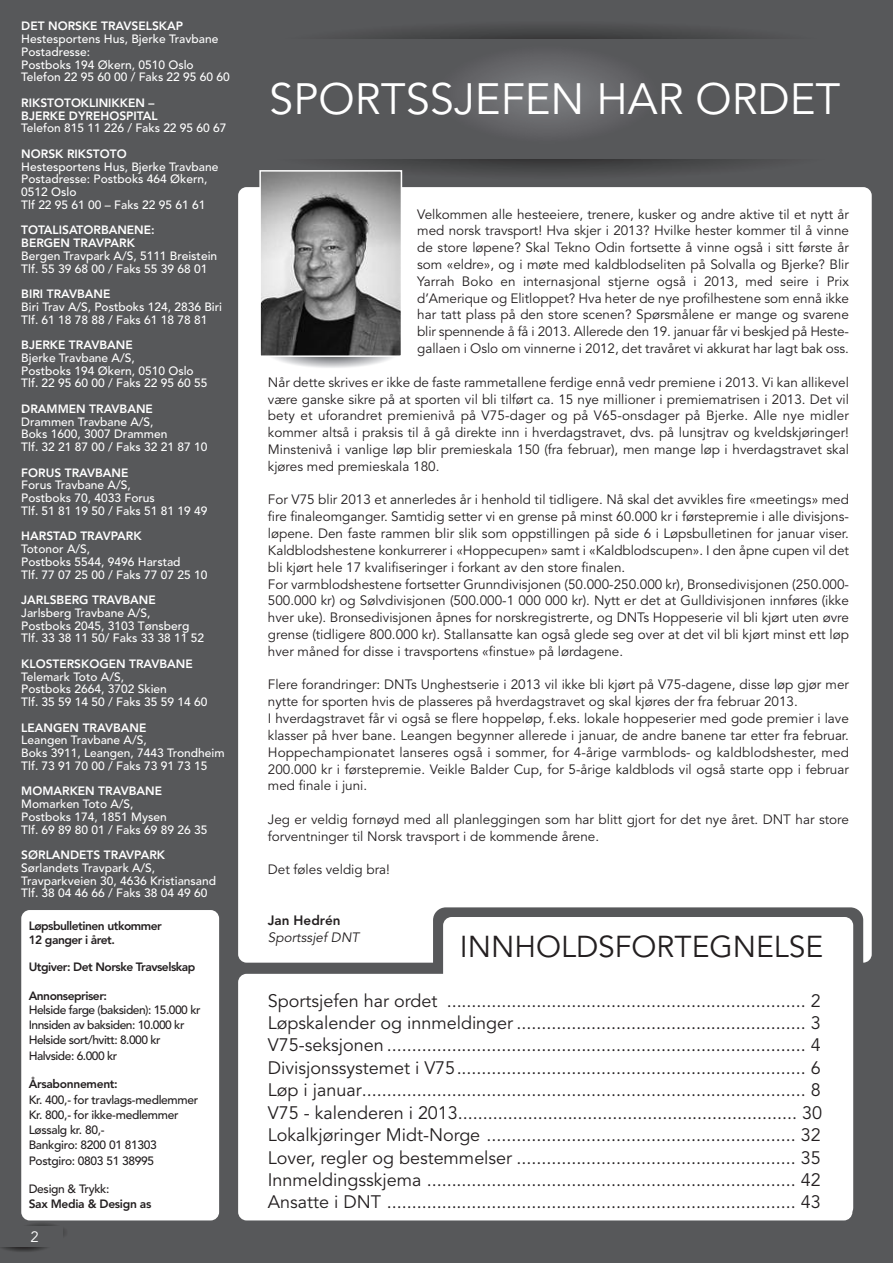
<style>
.page{position:relative;width:893px;height:1263px;background:#57585a}
.page>*{position:absolute;margin:0;border:0;box-sizing:border-box;transform-origin:0 0}
.t1{font:43.5px "Avenir";color:#fff}
.t2{font:30px "Avenir";color:#231f20}
.t3{font:18px/22.4px "Avenir";color:#231f20;text-align:justify}
.t4{font:15px "Avenir";color:#fff}
.t5{font:13.5px/16.8px "Avenir";color:#231f20}
.t6{font:italic 13.5px "Avenir";letter-spacing:.005em;color:#231f20}
.t7{font:800 13.5px "Avenir";color:#231f20}
.t8{font:500 12px/12.8px "Avenir";color:#fff}
.t9{font:800 12px/12.8px "Avenir";color:#fff}
.t10{font:500 12px/15px "Avenir";letter-spacing:-.025em;color:#231f20}
.t11{font:800 12px/14.4px "Avenir";letter-spacing:-.04em;color:#231f20}
</style>
<div class="page">
<div style="left:238px;top:187px;width:634px;height:776px;background:#fff;border-radius:9px"></div>
<img style="left:338px;top:159px;width:426px;height:20px">
<img style="left:450px;top:49px;width:194px;height:84px">
<div style="left:433px;top:907px;width:430px;height:104px;background:#57585a;border-radius:13px"></div>
<div style="left:238px;top:974px;width:614px;height:246px;background:#fff;border-radius:9px"></div>
<div style="left:443px;top:917px;width:410px;height:299px;background:#fff;border-radius:9px"></div>
<img style="left:262px;top:173px;width:137px;height:181px">
<div style="left:259px;top:170px;width:143px;height:187px;border:2px solid #fff"></div>
<div style="left:21px;top:910px;width:198px;height:310px;background:#fff;border-radius:9px"></div>
<p class="t9" style="left:21px;top:21px;width:163px">DET NORSKE TRAVSELSKAP</p>
<p class="t8" style="left:21px;top:34px;width:210px">Hestesportens Hus, Bjerke Travbane<br>Postadresse:<br>Postboks 194 Økern, 0510 Oslo<br>Telefon 22 95 60 00 / Faks 22 95 60 60</p>
<p class="t9" style="left:21px;top:97px;width:138px">RIKSTOTOKLINIKKEN –<br>BJERKE DYREHOSPITAL</p>
<p class="t8" style="left:21px;top:123px;width:207px">Telefon 815 11 226 / Faks 22 95 60 67</p>
<p class="t9" style="left:21px;top:148px;width:107px">NORSK RIKSTOTO</p>
<p class="t8" style="left:21px;top:161px;width:199px">Hestesportens Hus, Bjerke Travbane<br>Postadresse: Postboks 464 Økern,<br>0512 Oslo<br>Tlf 22 95 61 00 – Faks 22 95 61 61</p>
<p class="t9" style="left:21px;top:225px;width:135px">TOTALISATORBANENE:<br>BERGEN TRAVPARK</p>
<p class="t8" style="left:21px;top:250px;width:197px">Bergen Travpark A/S, 5111 Breistein<br>Tlf. 55 39 68 00 / Faks 55 39 68 01</p>
<p class="t9" style="left:21px;top:289px;width:91px">BIRI TRAVBANE</p>
<p class="t8" style="left:21px;top:301px;width:202px">Biri Trav A/S, Postboks 124, 2836 Biri<br>Tlf. 61 18 78 88 / Faks 61 18 78 81</p>
<p class="t9" style="left:21px;top:340px;width:113px">BJERKE TRAVBANE</p>
<p class="t8" style="left:21px;top:352px;width:188px">Bjerke Travbane A/S,<br>Postboks 194 Økern, 0510 Oslo<br>Tlf. 22 95 60 00 / Faks 22 95 60 55</p>
<p class="t9" style="left:21px;top:403px;width:133px">DRAMMEN TRAVBANE</p>
<p class="t8" style="left:21px;top:416px;width:188px">Drammen Travbane A/S,<br>Boks 1600, 3007 Drammen<br>Tlf. 32 21 87 00 / Faks 32 21 87 10</p>
<p class="t9" style="left:21px;top:467px;width:109px">FORUS TRAVBANE</p>
<p class="t8" style="left:21px;top:480px;width:188px">Forus Travbane A/S,<br>Postboks 70, 4033 Forus<br>Tlf. 51 81 19 50 / Faks 51 81 19 49</p>
<p class="t9" style="left:21px;top:531px;width:122px">HARSTAD TRAVPARK</p>
<p class="t8" style="left:21px;top:544px;width:188px">Totonor A/S,<br>Postboks 5544, 9496 Harstad<br>Tlf. 77 07 25 00 / Faks 77 07 25 10</p>
<p class="t9" style="left:21px;top:595px;width:136px">JARLSBERG TRAVBANE</p>
<p class="t8" style="left:21px;top:607px;width:184px">Jarlsberg Travbane A/S,<br>Postboks 2045, 3103 Tønsberg<br>Tlf. 33 38 11 50/ Faks 33 38 11 52</p>
<p class="t9" style="left:21px;top:658px;width:173px">KLOSTERSKOGEN TRAVBANE</p>
<p class="t8" style="left:21px;top:671px;width:188px">Telemark Toto A/S,<br>Postboks 2664, 3702 Skien<br>Tlf. 35 59 14 50 / Faks 35 59 14 60</p>
<p class="t9" style="left:21px;top:722px;width:127px">LEANGEN TRAVBANE</p>
<p class="t8" style="left:21px;top:735px;width:205px">Leangen Travbane A/S,<br>Boks 3911, Leangen, 7443 Trondheim<br>Tlf. 73 91 70 00 / Faks 73 91 73 15</p>
<p class="t9" style="left:21px;top:786px;width:142px">MOMARKEN TRAVBANE</p>
<p class="t8" style="left:21px;top:799px;width:188px">Momarken Toto A/S,<br>Postboks 174, 1851 Mysen<br>Tlf. 69 89 80 01 / Faks 69 89 26 35</p>
<p class="t9" style="left:21px;top:850px;width:145px">SØRLANDETS TRAVPARK</p>
<p class="t8" style="left:21px;top:862px;width:196px">Sørlandets Travpark A/S,<br>Travparkveien 30, 4636 Kristiansand<br>Tlf. 38 04 46 66 / Faks 38 04 49 60</p>
<p class="t11" style="left:29px;top:920px;width:135px">Løpsbulletinen utkommer<br>12 ganger i året.</p>
<p class="t11" style="left:29px;top:960px;width:168px">Utgiver: Det Norske Travselskap</p>
<p class="t11" style="left:29px;top:989px;width:80px">Annonsepriser:</p>
<p class="t10" style="left:29px;top:1003px;width:173px">Helside farge (baksiden): 15.000 kr<br>Innsiden av baksiden: 10.000 kr<br>Helside sort/hvitt: 8.000 kr</p>
<p class="t10" style="left:29px;top:1049px;width:90px">Halvside: 6.000 kr</p>
<p class="t11" style="left:29px;top:1078px;width:91px">Årsabonnement:</p>
<p class="t10" style="left:29px;top:1093px;width:171px">Kr. 400,- for travlags-medlemmer<br>Kr. 800,- for ikke-medlemmer<br>Løssalg kr. 80,-<br>Bankgiro: 8200 01 81303</p>
<p class="t10" style="left:29px;top:1154px;width:127px">Postgiro: 0803 51 38995</p>
<p class="t10" style="left:29px;top:1182px;width:82px">Design &amp; Trykk:</p>
<p class="t11" style="left:29px;top:1197px;width:124px">Sax Media &amp; Design as</p>
<p class="t4" style="left:31px;top:1230px;width:10px">2</p>
<h1 class="t1" style="left:269px;top:81px;width:573px">SPORTSSJEFEN HAR ORDET</h1>
<p class="t5" style="left:417px;top:207px;width:433px;text-align:justify">Velkommen alle hesteeiere, trenere, kusker og andre aktive til et nytt år med norsk travsport! Hva skjer i 2013? Hvilke hester kommer til å vinne de store løpene? Skal Tekno Odin fortsette å vinne også i sitt første år som «eldre», og i møte med kaldblodseliten på Solvalla og Bjerke? Blir Yarrah Boko en internasjonal stjerne også i 2013, med seire i Prix d’Amerique og Elitloppet? Hva heter de nye profilhestene som ennå ikke har tatt plass på den store scenen? Spørsmålene er mange og svarene blir spennende å få i 2013. Allerede den 19. januar får vi beskjed på Heste&shy;gallaen i Oslo om vinnerne i 2012, det travåret vi akkurat har lagt bak oss.</p>
<p class="t5" style="left:268px;top:375px;width:583px;text-align:justify">Når dette skrives er ikke de faste rammetallene ferdige ennå vedr premiene i 2013. Vi kan allikevel være ganske sikre på at sporten vil bli tilført ca. 15 nye millioner i premiematrisen i 2013. Det vil bety et uforandret premienivå på V75-dager og på V65-onsdager på Bjerke. Alle nye midler kommer altså i praksis til å gå direkte inn i hverdagstravet, dvs. på lunsjtrav og kveldskjøringer!<br>Minstenivå i vanlige løp blir premieskala 150 (fra februar), men mange løp i hverdagstravet skal kjøres med premieskala 180.</p>
<p class="t5" style="left:268px;top:492px;width:583px">For V75 blir 2013 et annerledes år i henhold til tidligere. Nå skal det avvikles fire «meetings» med fire finaleomganger. Samtidig setter vi en grense på minst 60.000 kr i førstepremie i alle divisjons&shy;løpene. Den faste rammen blir slik som oppstillingen på side 6 i Løpsbulletinen for januar viser.<br>Kaldblodshestene konkurrerer i «Hoppecupen» samt i «Kaldblodscupen». I den åpne cupen vil det bli kjørt hele 17 kvalifiseringer i forkant av den store finalen.<br>For varmblodshestene fortsetter Grunndivisjonen (50.000-250.000 kr), Bronsedivisjonen (250.000- 500.000 kr) og Sølvdivisjonen (500.000-1 000 000 kr). Nytt er det at Gulldivisjonen innføres (ikke hver uke). Bronsedivisjonen åpnes for norskregistrerte, og DNTs Hoppeserie vil bli kjørt uten øvre grense (tidligere 800.000 kr). Stallansatte kan også glede seg over at det vil bli kjørt minst ett løp hver måned for disse i travsportens «finstue» på lørdagene.</p>
<p class="t5" style="left:268px;top:677px;width:583px">Flere forandringer: DNTs Unghestserie i 2013 vil ikke bli kjørt på V75-dagene, disse løp gjør mer nytte for sporten hvis de plasseres på hverdagstravet og skal kjøres der fra februar 2013.<br>I hverdagstravet får vi også se flere hoppeløp, f.eks. lokale hoppeserier med gode premier i lave klasser på hver bane. Leangen begynner allerede i januar, de andre banene tar etter fra februar.<br>Hoppechampionatet lanseres også i sommer, for 4-årige varmblods- og kaldblodshester, med 200.000 kr i førstepremie. Veikle Balder Cup, for 5-årige kaldblods vil også starte opp i februar med finale i juni.</p>
<p class="t5" style="left:268px;top:812px;width:583px">Jeg er veldig fornøyd med all planleggingen som har blitt gjort for det nye året. DNT har store forventninger til Norsk travsport i de kommende årene.</p>
<p class="t5" style="left:268px;top:862px;width:124px">Det føles veldig bra!</p>
<p class="t7" style="left:268px;top:915px;width:74px">Jan Hedrén</p>
<p class="t6" style="left:268px;top:931px;width:93px">Sportssjef DNT</p>
<h2 class="t2" style="left:460px;top:934px;width:365px">INNHOLDSFORTEGNELSE</h2>
<p class="t3" style="left:268px;top:991px;width:556px">Sportsjefen har ordet ........................................................................ 2<br>Løpskalender og innmeldinger .......................................................... 3<br>V75-seksjonen .................................................................................... 4<br>Divisjonssystemet i V75...................................................................... 6<br>Løp i januar......................................................................................... 8<br>V75 - kalenderen i 2013.................................................................... 30<br>Lokalkjøringer Midt-Norge .............................................................. 32<br>Lover, regler og bestemmelser ........................................................ 35<br>Innmeldingsskjema .......................................................................... 42<br>Ansatte i DNT .................................................................................. 43</p>
</div>
